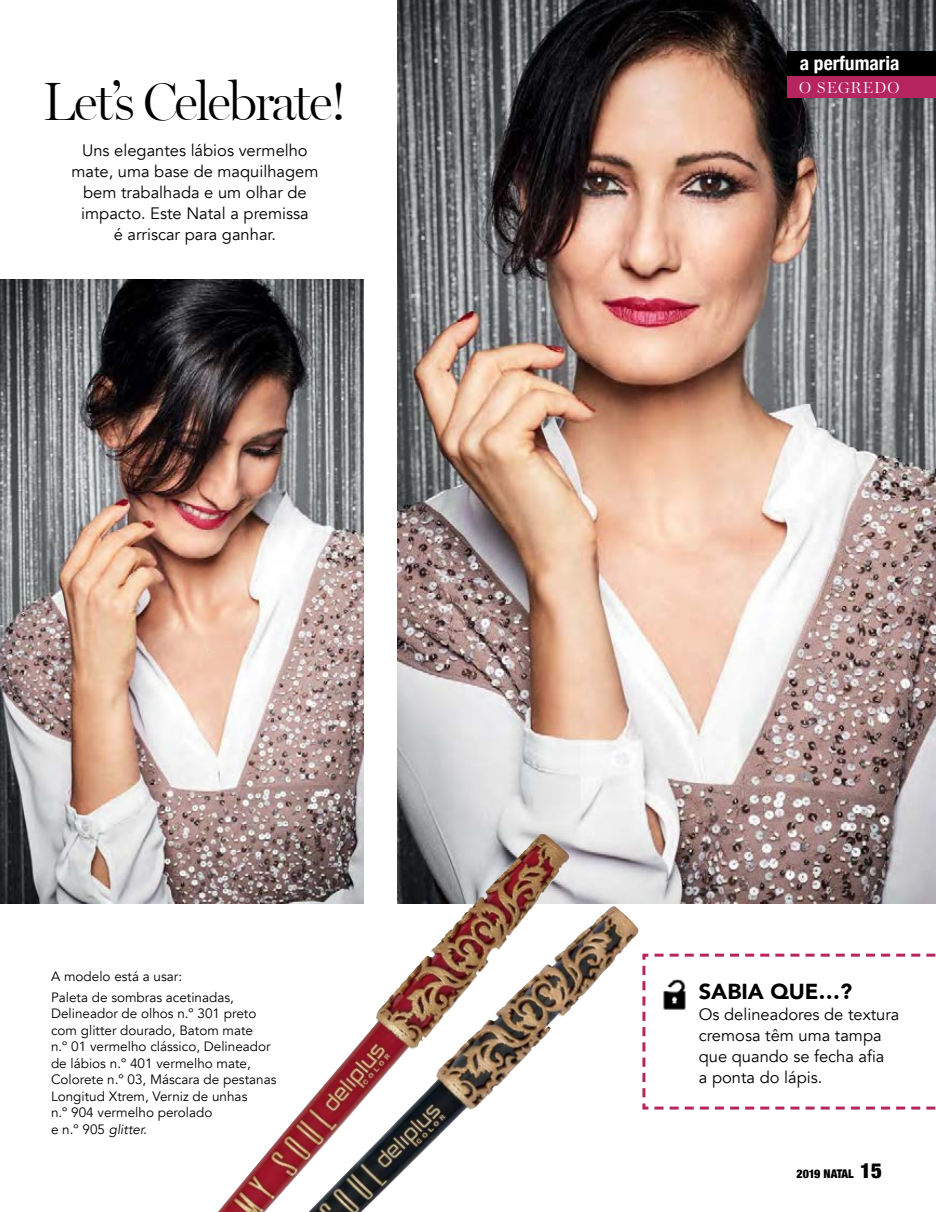
<style>
.page{position:relative;width:936px;height:1212px;background:#fff}
.page>*{position:absolute;margin:0;border:0;box-sizing:border-box;transform-origin:0 0}
.t1{font:300 46.5px "Miller Banner";letter-spacing:-.05em;color:#000}
.t2{font:900 21.75px "Avenir";color:#000}
.t3{font:700 condensed 19.5px "Helvetica Neue";color:#fff}
.t4{font:16.5px/21px "Avenir";color:#000;text-align:center}
.t5{font:300 13.8px "Miller Banner";letter-spacing:.08em;color:#fff}
.t6{font:13.5px/16.5px "Avenir";color:#000}
.t7{font:900 condensed 12px "Helvetica Neue";color:#000}
.s1{font-style:italic}
.s2{font-size:21px}
</style>
<div class="page">
<svg style="left:642px;top:953px;width:293px;height:157px"></svg>
<img style="left:0;top:280px;width:364px;height:624px">
<img style="left:398px;top:0;width:537px;height:904px">
<img style="left:659px;top:977px;width:30px;height:34px">
<img style="left:441px;top:834px;width:100px;height:73px">
<img style="left:308px;top:907px;width:302px;height:305px">
<div style="left:787px;top:51px;width:148px;height:26px;background:#000"></div>
<div style="left:787px;top:77px;width:148px;height:21px;background:#b7255e"></div>
<h1 class="t1" style="left:43px;top:70px;width:306px">Let’s Celebrate!</h1>
<p class="t4" style="left:71px;top:140px;width:248px">Uns elegantes lábios vermelho mate, uma base de maquilhagem bem trabalhada e um olhar de impacto. Este Natal a premissa<br>é arriscar para ganhar.</p>
<p class="t6" style="left:51px;top:966px;width:184px;line-height:20.7px">A modelo está a usar:<br>Paleta de sombras acetinadas,</p>
<p class="t6" style="left:51px;top:1005px;width:227px">Delineador de olhos n.º 301 preto com glitter dourado, Batom mate<br>n.º 01 vermelho clássico, Delineador de lábios n.º 401 vermelho mate,<br>Colorete n.º 03, Máscara de pestanas<br>Longitud Xtrem, Verniz de unhas<br>n.º 904 vermelho perolado<br>e n.º 905 <span class="s1">glitter.</span></p>
<h3 class="t3" style="left:799px;top:47px;width:101px">a perfumaria</h3>
<p class="t5" style="left:799px;top:78px;width:102px">O SEGREDO</p>
<h2 class="t2" style="left:698px;top:972px;width:155px">SABIA QUE…?</h2>
<p class="t4" style="left:698px;top:1004px;width:202px;text-align:left">Os delineadores de textura cremosa têm uma tampa que quando se fecha afia<br>a ponta do lápis.</p>
<p class="t7" style="left:796px;top:1164px;width:87px">2019 NATAL <span class="s2">15</span></p>
</div>
